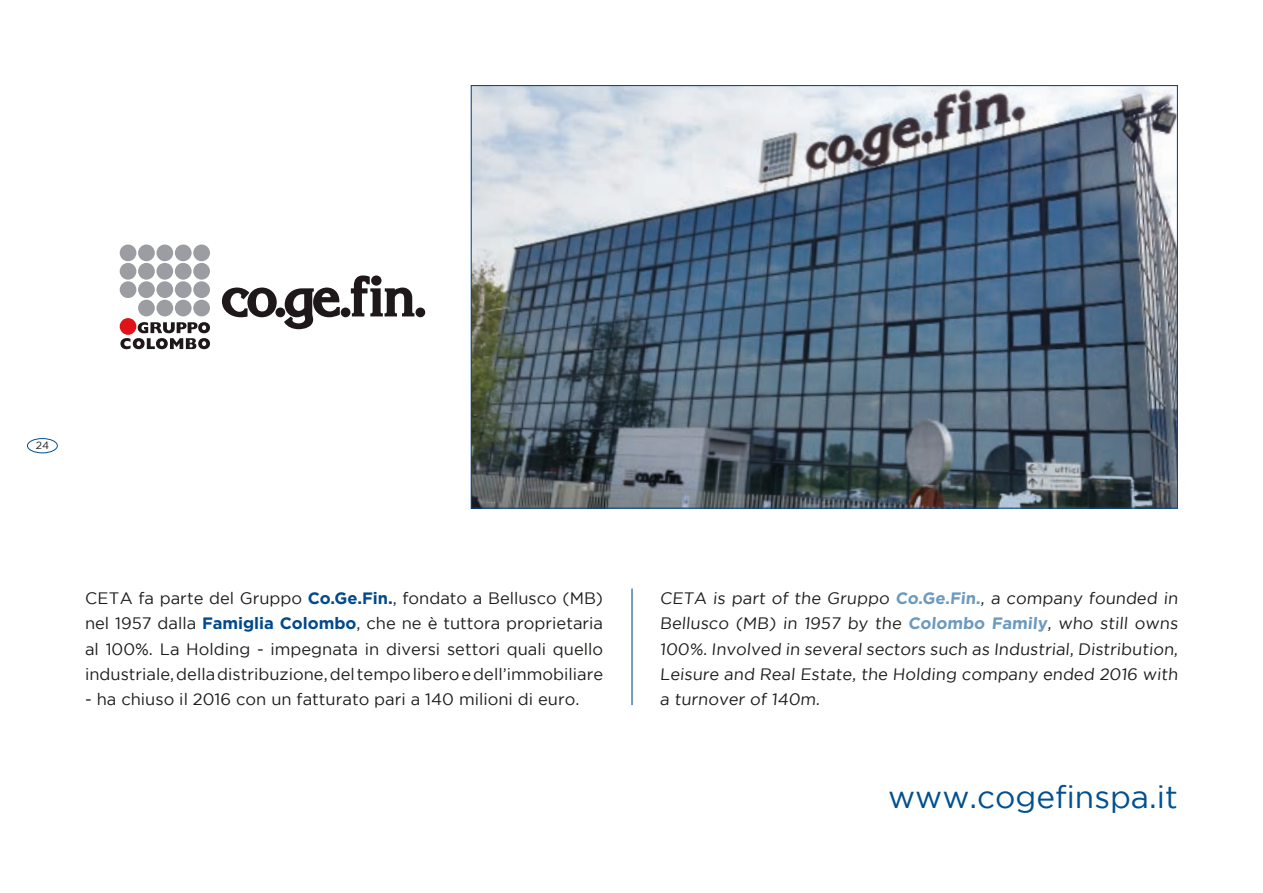
<style>
.page{position:relative;width:1263px;height:893px;background:#fff}
.page>*{position:absolute;margin:0;border:0;box-sizing:border-box;transform-origin:0 0}
.t1{font:31.5px "Gotham";color:#005090}
.t2{font:16.5px/25.3px "Gotham";color:#1d1d1b;text-align:justify}
.t3{font:10.5px "Gotham";color:#1d1d1b}
.s1{font-weight:700;color:#00498c}
.s2{font-weight:700;color:#6b9abe}
</style>
<div class="page">
<div style="left:27px;top:438px;width:31px;height:15px;border:1px solid #005090;border-radius:50%"></div>
<div style="left:120px;top:318px;width:16px;height:17px;background:#e11218;border-radius:50%"></div>
<div style="left:138px;top:300px;width:17px;height:16px;background:#9b9da3;border-radius:50%"></div>
<div style="left:156px;top:300px;width:17px;height:16px;background:#9b9da3;border-radius:50%"></div>
<div style="left:175px;top:300px;width:17px;height:16px;background:#9b9da3;border-radius:50%"></div>
<div style="left:193px;top:300px;width:17px;height:16px;background:#9b9da3;border-radius:50%"></div>
<div style="left:120px;top:281px;width:16px;height:17px;background:#9b9da3;border-radius:50%"></div>
<div style="left:138px;top:281px;width:17px;height:17px;background:#9b9da3;border-radius:50%"></div>
<div style="left:156px;top:281px;width:17px;height:17px;background:#9b9da3;border-radius:50%"></div>
<div style="left:175px;top:281px;width:17px;height:17px;background:#9b9da3;border-radius:50%"></div>
<div style="left:193px;top:281px;width:17px;height:17px;background:#9b9da3;border-radius:50%"></div>
<div style="left:120px;top:263px;width:16px;height:17px;background:#9b9da3;border-radius:50%"></div>
<div style="left:138px;top:263px;width:17px;height:17px;background:#9b9da3;border-radius:50%"></div>
<div style="left:156px;top:263px;width:17px;height:17px;background:#9b9da3;border-radius:50%"></div>
<div style="left:175px;top:263px;width:17px;height:17px;background:#9b9da3;border-radius:50%"></div>
<div style="left:193px;top:263px;width:17px;height:17px;background:#9b9da3;border-radius:50%"></div>
<div style="left:120px;top:245px;width:16px;height:16px;background:#9b9da3;border-radius:50%"></div>
<div style="left:138px;top:245px;width:17px;height:16px;background:#9b9da3;border-radius:50%"></div>
<div style="left:156px;top:245px;width:17px;height:16px;background:#9b9da3;border-radius:50%"></div>
<div style="left:175px;top:245px;width:17px;height:16px;background:#9b9da3;border-radius:50%"></div>
<div style="left:193px;top:245px;width:17px;height:16px;background:#9b9da3;border-radius:50%"></div>
<svg style="left:120px;top:322px;width:90px;height:27px"></svg>
<svg style="left:222px;top:288px;width:55px;height:29px"></svg>
<div style="left:275px;top:308px;width:10px;height:9px;background:#1e181a;border-radius:50%"></div>
<svg style="left:284px;top:288px;width:56px;height:41px"></svg>
<div style="left:341px;top:308px;width:9px;height:9px;background:#1e181a;border-radius:50%"></div>
<svg style="left:351px;top:275px;width:63px;height:41px"></svg>
<div style="left:415px;top:308px;width:10px;height:9px;background:#1e181a;border-radius:50%"></div>
<img style="left:473px;top:87px;width:703px;height:420px">
<hr style="left:631px;top:588px;width:1px;height:117px;background:#00498c">
<p class="t3" style="left:36px;top:440px;width:15px">24</p>
<p class="t2" style="left:85px;top:585px;width:520px">CETA fa parte del Gruppo <span class="s1">Co.Ge.Fin.</span>, fondato a Bellusco (MB) nel 1957 dalla <span class="s1">Famiglia Colombo</span>, che ne è tuttora proprietaria al 100%. La Holding - impegnata in diversi settori quali quello industriale, della distribuzione, del tempo libero e dell’immobiliare</p>
<p class="t2" style="left:85px;top:686px;width:496px">- ha chiuso il 2016 con un fatturato pari a 140 milioni di euro.</p>
<p class="t2" style="left:660px;top:585px;width:521px">CETA is part of the Gruppo <span class="s2">Co.Ge.Fin.</span>, a company founded in Bellusco (MB) in 1957 by the <span class="s2">Colombo Family</span>, who still owns 100%. Involved in several sectors such as Industrial, Distribution, Leisure and Real Estate, the Holding company ended 2016 with a turnover of 140m.</p>
<h1 class="t1" style="left:888px;top:779px;width:291px">www.cogefinspa.it</h1>
</div>
